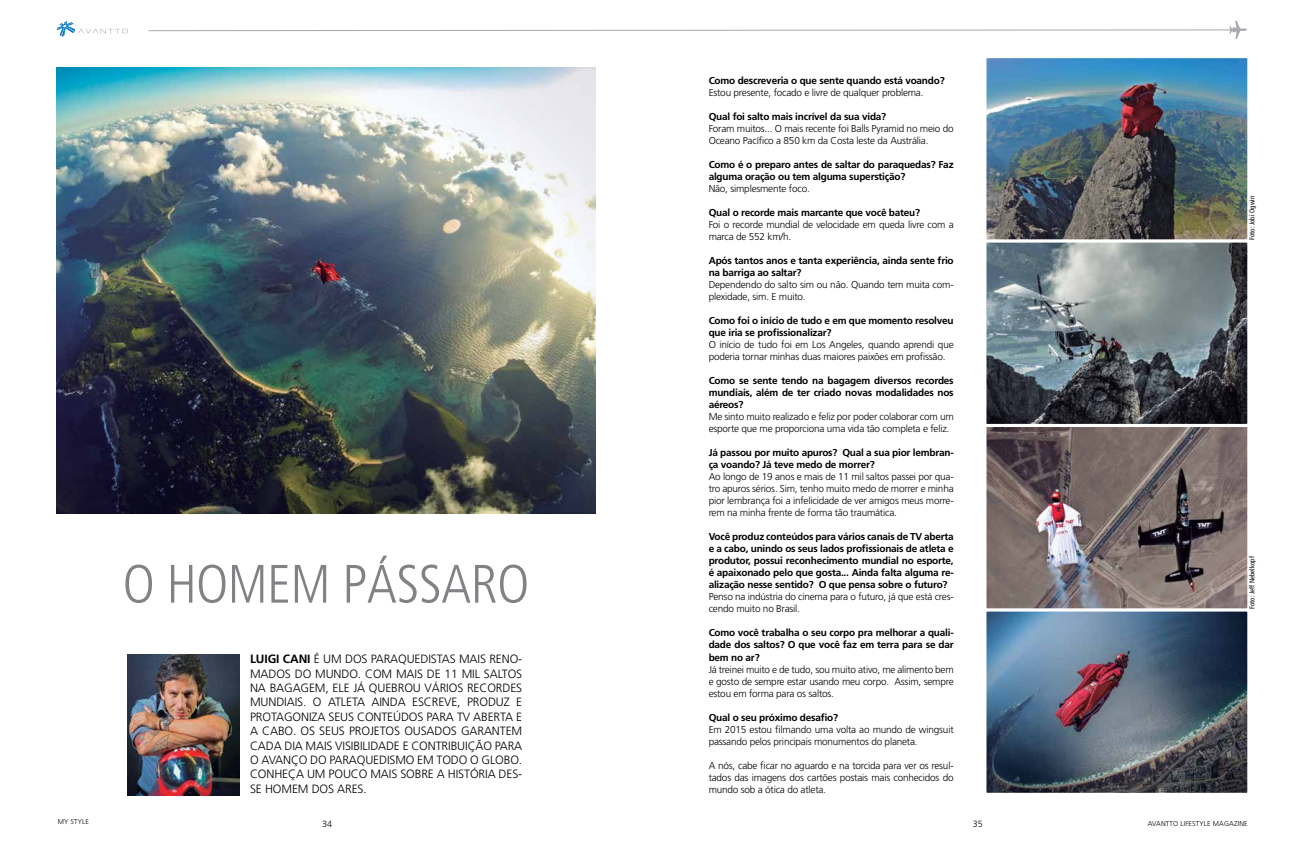
<style>
.page{position:relative;width:1304px;height:851px;background:#fff}
.page>*{position:absolute;margin:0;border:0;box-sizing:border-box;transform-origin:0 0}
.t1{font:300 condensed 54px "Frutiger";letter-spacing:-.01em;color:#808285}
.t2{font:300 12px/14.4px "Frutiger";letter-spacing:-.01em;color:#000;text-align:justify}
.t3{font:300 10px/12px "Frutiger";letter-spacing:-.02em;color:#000}
.t4{font:700 10px/12px "Frutiger";letter-spacing:-.02em;color:#000}
.t5{font:300 9px "Frutiger";color:#000}
.t6{font:condensed 7px "Frutiger";color:#000}
.t7{font:300 7px "Frutiger";letter-spacing:.02em;color:#000}
.s1{font-weight:700}
</style>
<div class="page">
<svg style="left:57px;top:21px;width:71px;height:16px"></svg>
<svg style="left:148px;top:21px;width:1099px;height:18px"></svg>
<img style="left:57px;top:68px;width:538px;height:445px">
<img style="left:988px;top:59px;width:258px;height:732px">
<div style="left:984px;top:55px;width:266px;height:187px;border:3px solid #fff"></div>
<div style="left:984px;top:608px;width:266px;height:187px;border:3px solid #fff"></div>
<div style="left:984px;top:240px;width:266px;height:186px;border:3px solid #fff"></div>
<div style="left:984px;top:424px;width:266px;height:187px;border:3px solid #fff"></div>
<img style="left:128px;top:654px;width:111px;height:141px">
<p class="t7" style="left:58px;top:817px;width:33px">MY STYLE</p>
<h1 class="t1" style="left:123px;top:553px;width:408px">O HOMEM PÁSSARO</h1>
<p class="t2" style="left:250px;top:652px;width:274px"><span class="s1">LUIGI CANI</span> É UM DOS PARAQUEDISTAS MAIS RENO-MADOS DO MUNDO. COM MAIS DE 11 MIL SALTOS NA BAGAGEM, ELE JÁ QUEBROU VÁRIOS RECORDES MUNDIAIS. O ATLETA AINDA ESCREVE, PRODUZ E PROTAGONIZA SEUS CONTEÚDOS PARA TV ABERTA E A CABO. OS SEUS PROJETOS OUSADOS GARANTEM CADA DIA MAIS VISIBILIDADE E CONTRIBUIÇÃO PARA O AVANÇO DO PARAQUEDISMO EM TODO O GLOBO.<br>CONHEÇA UM POUCO MAIS SOBRE A HISTÓRIA DES-SE HOMEM DOS ARES.</p>
<p class="t4" style="left:709px;top:75px;width:238px">Como descreveria o que sente quando está voando?</p>
<p class="t3" style="left:709px;top:87px;width:216px">Estou presente, focado e livre de qualquer problema.</p>
<p class="t4" style="left:709px;top:111px;width:179px">Qual foi salto mais incrível da sua vida?</p>
<p class="t3" style="left:709px;top:123px;width:246px">Foram muitos... O mais recente foi Balls Pyramid no meio do<br>Oceano Pacífico a 850 km da Costa leste da Austrália.</p>
<p class="t4" style="left:709px;top:159px;width:246px">Como é o preparo antes de saltar do paraquedas? Faz alguma oração ou tem alguma superstição?</p>
<p class="t3" style="left:709px;top:183px;width:103px">Não, simplesmente foco.</p>
<p class="t4" style="left:709px;top:207px;width:213px">Qual o recorde mais marcante que você bateu?</p>
<p class="t3" style="left:709px;top:219px;width:247px">Foi o recorde mundial de velocidade em queda livre com a marca de 552 km/h.</p>
<p class="t4" style="left:709px;top:255px;width:247px">Após tantos anos e tanta experiência, ainda sente frio na barriga ao saltar?</p>
<p class="t3" style="left:709px;top:279px;width:246px">Dependendo do salto sim ou não. Quando tem muita com&shy;plexidade, sim. E muito.</p>
<p class="t4" style="left:709px;top:315px;width:246px">Como foi o início de tudo e em que momento resolveu que iria se profissionalizar?</p>
<p class="t3" style="left:709px;top:339px;width:246px">O início de tudo foi em Los Angeles, quando aprendi que poderia tornar minhas duas maiores paixões em profissão.</p>
<p class="t4" style="left:709px;top:375px;width:247px;text-align:justify">Como se sente tendo na bagagem diversos recordes mundiais, além de ter criado novas modalidades nos aéreos?</p>
<p class="t3" style="left:709px;top:411px;width:246px">Me sinto muito realizado e feliz por poder colaborar com um esporte que me proporciona uma vida tão completa e feliz.</p>
<p class="t4" style="left:709px;top:447px;width:246px">Já passou por muito apuros? Qual a sua pior lembran&shy;ça voando? Já teve medo de morrer?</p>
<p class="t3" style="left:709px;top:471px;width:247px;text-align:justify">Ao longo de 19 anos e mais de 11 mil saltos passei por qua&shy;tro apuros sérios. Sim, tenho muito medo de morrer e minha pior lembrança foi a infelicidade de ver amigos meus morre&shy;rem na minha frente de forma tão traumática.</p>
<p class="t4" style="left:709px;top:531px;width:247px;text-align:justify">Você produz conteúdos para vários canais de TV aberta e a cabo, unindo os seus lados profissionais de atleta e produtor, possui reconhecimento mundial no esporte, é apaixonado pelo que gosta... Ainda falta alguma re&shy;alização nesse sentido? O que pensa sobre o futuro?</p>
<p class="t3" style="left:709px;top:591px;width:247px">Penso na indústria do cinema para o futuro, já que está cres&shy;cendo muito no Brasil.</p>
<p class="t4" style="left:709px;top:627px;width:247px;text-align:justify">Como você trabalha o seu corpo pra melhorar a quali&shy;dade dos saltos? O que você faz em terra para se dar bem no ar?</p>
<p class="t3" style="left:709px;top:663px;width:247px;text-align:justify">Já treinei muito e de tudo, sou muito ativo, me alimento bem e gosto de sempre estar usando meu corpo. Assim, sempre estou em forma para os saltos.</p>
<p class="t4" style="left:709px;top:711px;width:131px">Qual o seu próximo desafio?</p>
<p class="t3" style="left:709px;top:723px;width:246px">Em 2015 estou filmando uma volta ao mundo de wingsuit passando pelos principais monumentos do planeta.</p>
<p class="t3" style="left:709px;top:759px;width:247px;text-align:justify">A nós, cabe ficar no aguardo e na torcida para ver os resul&shy;tados das imagens dos cartões postais mais conhecidos do mundo sob a ótica do atleta.</p>
<p class="t6" style="left:1248px;top:240px;width:46px;rotate:-90deg">Foto: Jobi Ogwin</p>
<p class="t6" style="left:1248px;top:609px;width:54px;rotate:-90deg">Foto: Jeff Nebelkopf</p>
<p class="t5" style="left:322px;top:818px;width:12px">34</p>
<p class="t5" style="left:973px;top:818px;width:12px">35</p>
<p class="t7" style="left:1148px;top:819px;width:101px">AVANTTO LIFESTYLE MAGAZINE</p>
</div>
